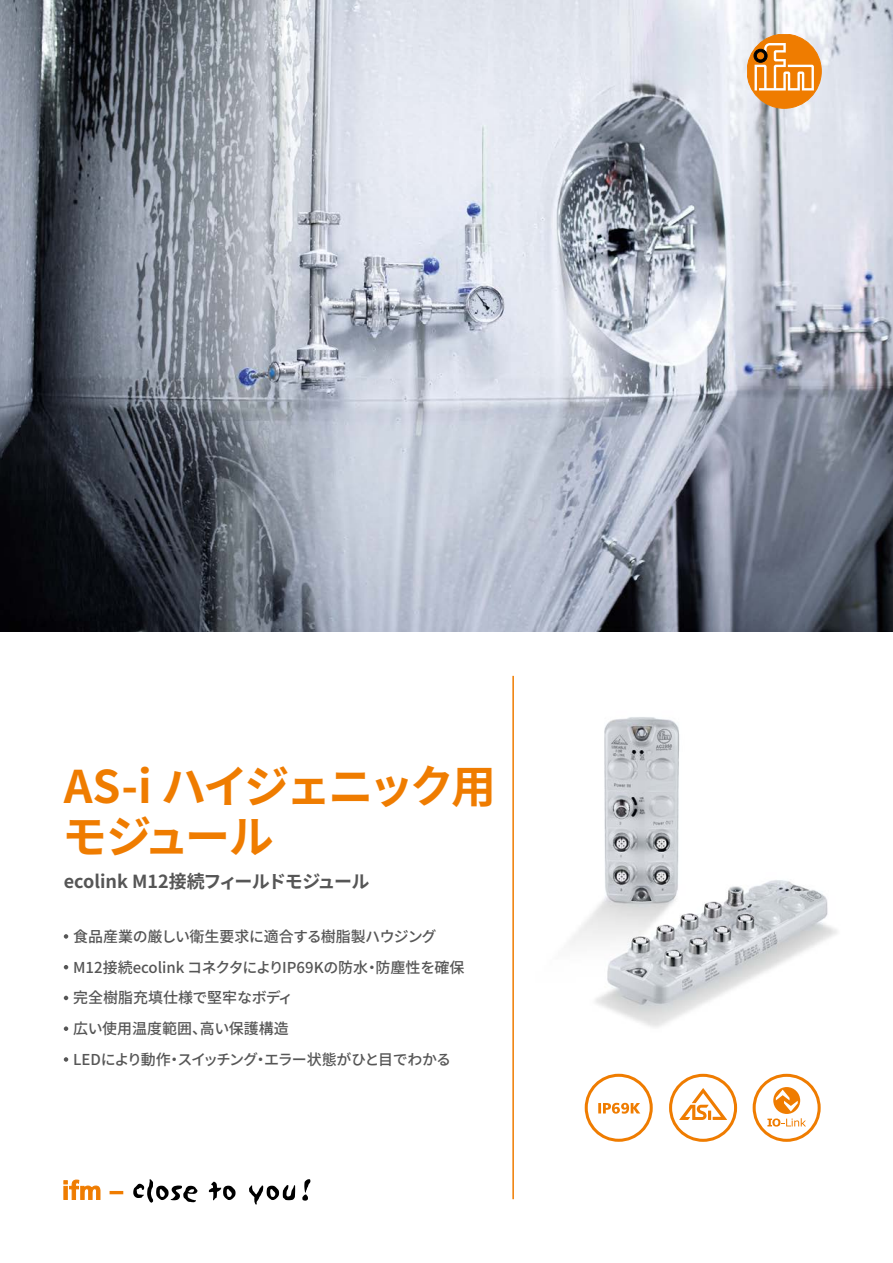
<style>
.page{position:relative;width:893px;height:1263px;background:#fff}
.page>*{position:absolute;margin:0;border:0;box-sizing:border-box;transform-origin:0 0}
.Titel_Headline_30pt{font:700 45px/49.5px "Source Han Sans";letter-spacing:-.075em;color:#ef7c00}
.Titel_Subheadline_12pt{font:700 18px "Source Han Sans";letter-spacing:-.025em;color:#565656}
.Features{font:500 15px "Source Han Sans";letter-spacing:-.01em;color:#565656}
.Features-2{font:500 15px "Source Han Sans";letter-spacing:-.065em;color:#565656}
</style>
<div class="page">
<img style="left:570px;top:717px;width:267px;height:310px">
<img style="left:0;top:0;width:893px;height:631px">
<svg style="left:64px;top:1180px;width:36px;height:20px"></svg>
<svg style="left:110px;top:1191px;width:13px;height:3px"></svg>
<svg style="left:133px;top:1179px;width:64px;height:24px"></svg>
<svg style="left:209px;top:1182px;width:27px;height:18px"></svg>
<svg style="left:249px;top:1185px;width:46px;height:19px"></svg>
<svg style="left:302px;top:1179px;width:8px;height:22px"></svg>
<hr style="left:512px;top:676px;width:2px;height:523px;background:#ef7c00">
<div style="left:747px;top:34px;width:74px;height:74px;background:#ef7c00;border-radius:50%"></div>
<div style="left:747px;top:34px;width:74px;height:74px;border:1px solid #ef7c00;border-radius:50%"></div>
<svg style="left:754px;top:43px;width:60px;height:47px"></svg>
<svg style="left:64px;top:934px;width:4px;height:5px"></svg>
<svg style="left:64px;top:965px;width:4px;height:4px"></svg>
<svg style="left:64px;top:996px;width:4px;height:4px"></svg>
<svg style="left:64px;top:1026px;width:4px;height:5px"></svg>
<svg style="left:64px;top:1057px;width:4px;height:5px"></svg>
<svg style="left:585px;top:1074px;width:68px;height:68px"></svg>
<svg style="left:669px;top:1074px;width:68px;height:68px"></svg>
<svg style="left:753px;top:1074px;width:68px;height:68px"></svg>
<p class="Titel_Headline_30pt" style="left:62px;top:763px;width:435px">AS-i ハイジェニック用モジュール</p>
<p class="Titel_Subheadline_12pt" style="left:64px;top:871px;width:307px">ecolink M12接続フィールドモジュール</p>
<p class="Features" style="left:73px;top:928px;width:365px">食品産業の厳しい衛生要求に適合する樹脂製ハウジング</p>
<p class="Features" style="left:73px;top:959px;width:393px">M12接続ecolink コネクタによりIP69Kの防水・防塵性を確保</p>
<p class="Features" style="left:73px;top:989px;width:222px">完全樹脂充填仕様で堅牢なボディ</p>
<p class="Features" style="left:73px;top:1020px;width:217px">広い使用温度範囲、高い保護構造</p>
<p class="Features-2" style="left:73px;top:1051px;width:379px">LEDにより動作・スイッチング・エラー状態がひと目でわかる</p>
</div>
